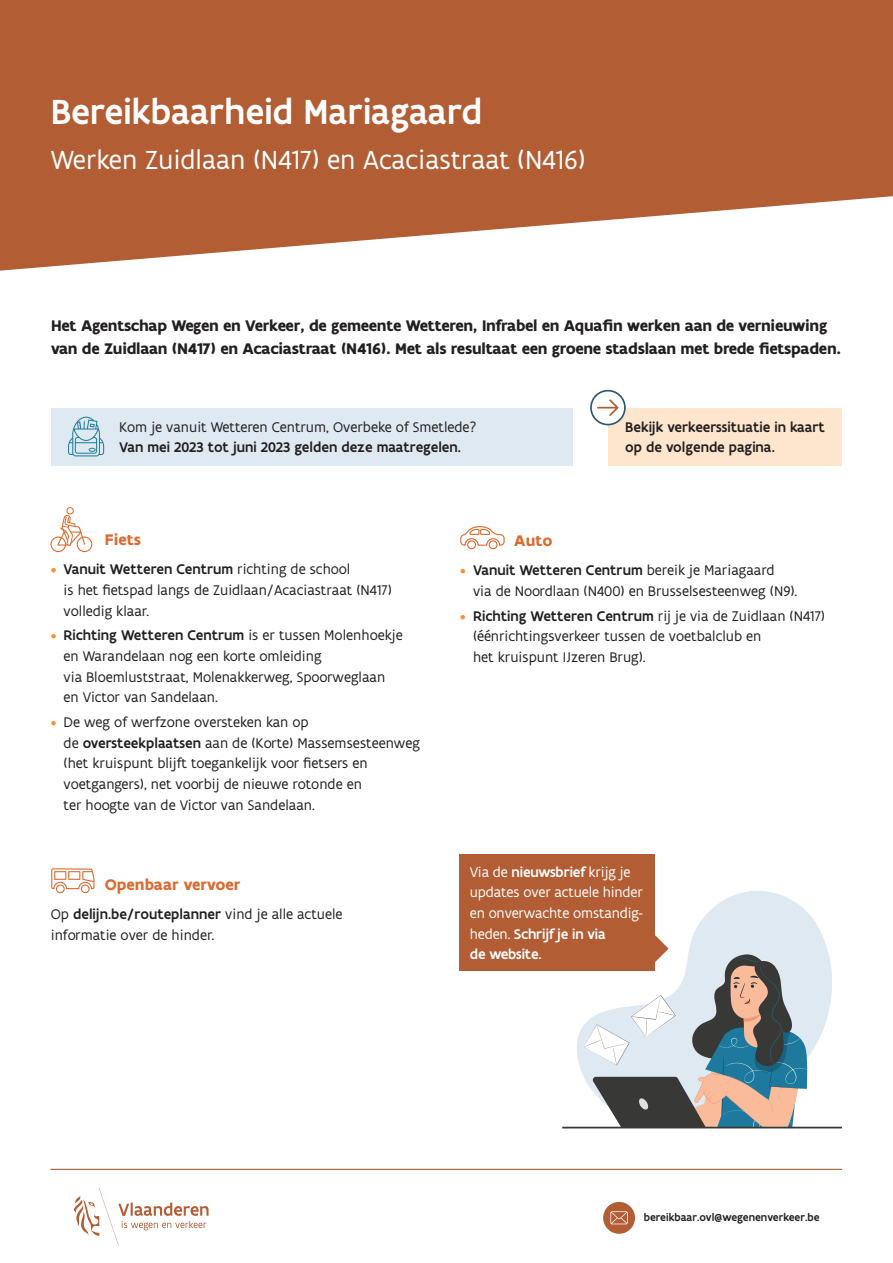
<style>
.page{position:relative;width:893px;height:1263px;background:#fff}
.page>*{position:absolute;margin:0;border:0;box-sizing:border-box;transform-origin:0 0}
.t1{font:500 37.5px "Flanders Art Sans";color:#fff}
.t2{font:28.05px "Flanders Art Sans";color:#fff}
.Broodtekst{font:700 16.5px/22.6px "Flanders Art Sans";letter-spacing:-.015em;color:#231f20}
.Tussentitel{font:700 16.5px "Flanders Art Sans";color:#da6b30}
.Bullet{font:15px/20.7px "Flanders Art Sans";color:#231f20}
.Bullet-2{font:15px/20.7px "Flanders Art Sans";letter-spacing:-.01em;color:#fff}
.Bullet-3{font:500 15px/20.7px "Flanders Art Sans";color:#231f20}
.t3{font:500 11.55px "Flanders Art Sans";color:#231f20}
.s1{font-weight:500}
.s2{color:#f6902c}
</style>
<div class="page">
<svg style="left:0;top:0;width:893px;height:271px;background:#bc7350"></svg>
<hr style="left:50px;top:1169px;width:792px;height:1px;background:#b25d34">
<svg style="left:74px;top:1188px;width:135px;height:57px"></svg>
<div style="left:603px;top:1202px;width:32px;height:32px;background:#b25d34;border-radius:50%"></div>
<svg style="left:610px;top:1211px;width:18px;height:13px"></svg>
<svg style="left:50px;top:507px;width:42px;height:45px"></svg>
<div style="left:56px;top:884px;width:9px;height:9px;border:1px solid #da6b30;border-radius:50%"></div>
<div style="left:81px;top:884px;width:9px;height:9px;border:1px solid #da6b30;border-radius:50%"></div>
<svg style="left:51px;top:868px;width:44px;height:22px"></svg>
<div style="left:489px;top:540px;width:8px;height:9px;border:1px solid #da6b30;border-radius:50%"></div>
<div style="left:467px;top:540px;width:9px;height:9px;border:1px solid #da6b30;border-radius:50%"></div>
<svg style="left:460px;top:526px;width:45px;height:20px"></svg>
<div style="left:51px;top:408px;width:522px;height:57px;background:#dee9f2"></div>
<svg style="left:68px;top:417px;width:36px;height:39px"></svg>
<div style="left:608px;top:408px;width:234px;height:57px;background:#fee5cd"></div>
<div style="left:591px;top:391px;width:34px;height:34px;background:#fff;border-radius:50%"></div>
<div style="left:590px;top:390px;width:36px;height:35px;border:2px solid #2a5868;border-radius:50%"></div>
<svg style="left:597px;top:399px;width:22px;height:17px"></svg>
<svg style="left:576px;top:891px;width:262px;height:238px"></svg>
<hr style="left:562px;top:1127px;width:280px;height:1px;background:#383836">
<svg style="left:584px;top:935px;width:224px;height:192px"></svg>
<div style="left:459px;top:855px;width:196px;height:116px;background:#b25d34"></div>
<p class="t1" style="left:51px;top:89px;width:433px">Bereikbaarheid Mariagaard</p>
<p class="t2" style="left:51px;top:143px;width:536px">Werken Zuidlaan (N417) en Acaciastraat (N416)</p>
<p class="Broodtekst" style="left:51px;top:315px;width:792px">Het Agentschap Wegen en Verkeer, de gemeente Wetteren, Infrabel en Aquafin werken aan de vernieuwing van de Zuidlaan (N417) en Acaciastraat (N416). Met als resultaat een groene stadslaan met brede fietspaden.</p>
<p class="Bullet" style="left:119px;top:416px;width:359px">Kom je vanuit Wetteren Centrum, Overbeke of Smetlede?<br><span class="s1">Van mei 2023 tot juni 2023 gelden deze maatregelen.</span></p>
<p class="Bullet-3" style="left:625px;top:416px;width:201px">Bekijk verkeerssituatie in kaart op de volgende pagina.</p>
<p class="Tussentitel" style="left:105px;top:529px;width:38px">Fiets</p>
<p class="Bullet" style="left:64px;top:559px;width:330px;text-indent:-13px"><span class="s2">•</span> <span class="s1">Vanuit Wetteren Centrum</span> richting de school<br>is het fietspad langs de Zuidlaan/Acaciastraat (N417) volledig klaar.</p>
<p class="Bullet" style="left:64px;top:625px;width:341px;text-indent:-13px"><span class="s2">•</span> <span class="s1">Richting Wetteren Centrum</span> is er tussen Molenhoekje en Warandelaan nog een korte omleiding<br>via Bloemluststraat, Molenakkerweg, Spoorweglaan en Victor van Sandelaan.</p>
<p class="Bullet" style="left:64px;top:712px;width:358px;text-indent:-13px"><span class="s2">•</span> De weg of werfzone oversteken kan op<br>de <span class="s1">oversteekplaatsen</span> aan de (Korte) Massemsesteenweg (het kruispunt blijft toegankelijk voor fietsers en voetgangers), net voorbij de nieuwe rotonde en<br>ter hoogte van de Victor van Sandelaan.</p>
<p class="Tussentitel" style="left:105px;top:874px;width:137px">Openbaar vervoer</p>
<p class="Bullet" style="left:51px;top:904px;width:293px">Op <span class="s1">delijn.be/routeplanner</span> vind je alle actuele informatie over de hinder.</p>
<p class="Tussentitel" style="left:514px;top:530px;width:40px">Auto</p>
<p class="Bullet" style="left:473px;top:560px;width:326px;text-indent:-13px"><span class="s2">•</span> <span class="s1">Vanuit Wetteren Centrum</span> bereik je Mariagaard<br>via de Noordlaan (N400) en Brusselsesteenweg (N9).</p>
<p class="Bullet" style="left:473px;top:605px;width:353px;text-indent:-13px"><span class="s2">•</span> <span class="s1">Richting Wetteren Centrum</span> rij je via de Zuidlaan (N417) (éénrichtingsverkeer tussen de voetbalclub en<br>het kruispunt IJzeren Brug).</p>
<p class="Bullet-2" style="left:470px;top:861px;width:175px">Via de <span class="s1">nieuwsbrief</span> krijg je updates over actuele hinder en onverwachte omstandig&shy;heden. <span class="s1">Schrijf je in via<br>de website.</span></p>
<p class="t3" style="left:644px;top:1210px;width:177px">bereikbaar.ovl@wegenenverkeer.be</p>
</div>
